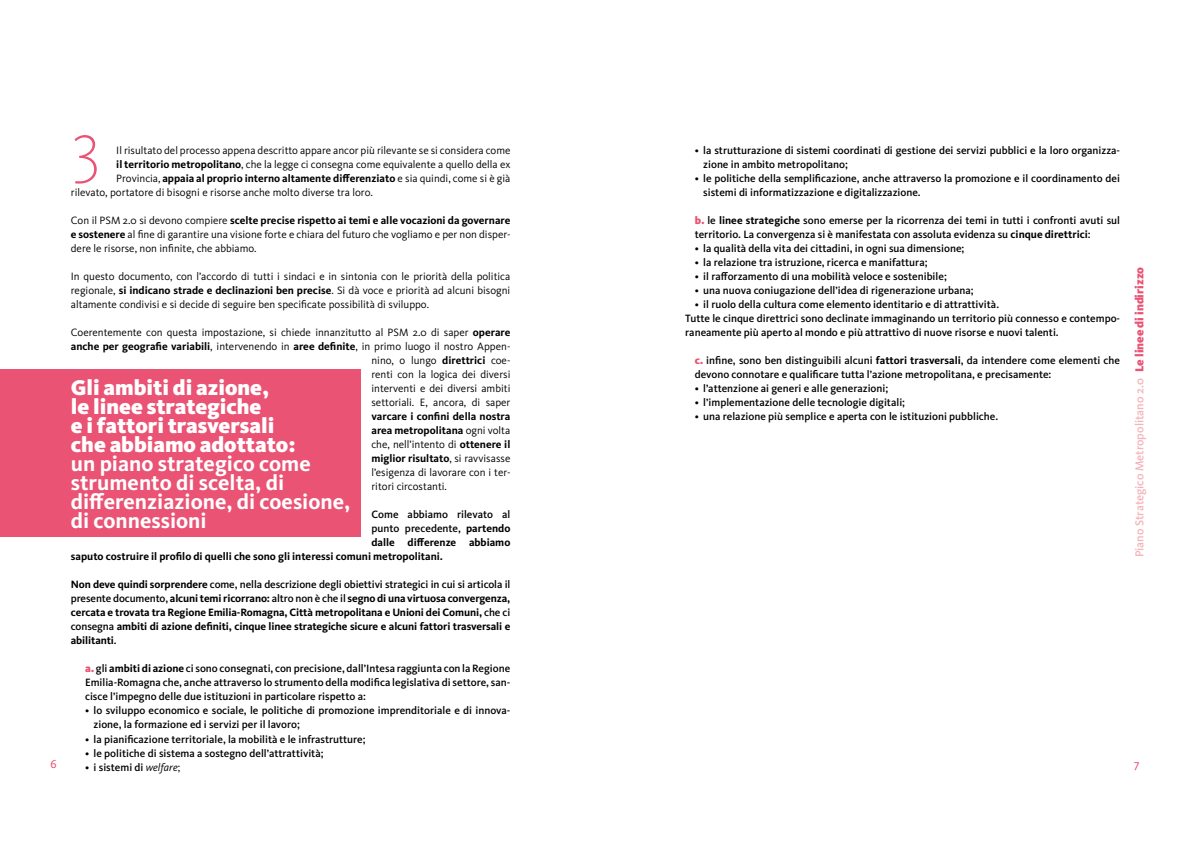
<style>
.page{position:relative;width:1191px;height:842px;background:#fff}
.page>*{position:absolute;margin:0;border:0;box-sizing:border-box;transform-origin:0 0}
.t1{font:200 72px "Kievit OT";color:#ea5374}
.t2{font:700 22px/19px "Kievit OT";color:#fff}
.t3{font:900 22px/19px "Kievit OT";color:#fff}
.t4{font:500 12px "Kievit OT";color:#f6b3ba}
.t5{font:12px "Kievit OT";color:#ea5374}
.t6{font:500 11px/14px "Kievit OT";color:#000}
.t7{font:11px/14px "Kievit OT";color:#000;text-align:justify}
.t8{font:700 11px/14px "Kievit OT";color:#000;text-align:justify}
.s1{font-weight:400}
.s2{font-weight:700}
.s3{font-weight:500}
.s4{font-weight:900;color:#ea5374}
.s5{font-weight:400;font-style:italic}
</style>
<div class="page">
<div style="left:0;top:369px;width:360px;height:167px;background:#ea5374"></div>
<p class="t5" style="left:51px;top:757px;width:8px">6</p>
<h1 class="t1" style="left:71px;top:103px;width:31px">3</h1>
<p class="t6" style="left:703px;top:144px;width:418px;text-indent:-9px"><span class="s1">•</span> la strutturazione di sistemi coordinati di gestione dei servizi pubblici e la loro organizza&shy;zione in ambito metropolitano;</p>
<p class="t7" style="left:116px;top:144px;width:396px">Il risultato del processo appena descritto appare ancor più rilevante se si considera come</p>
<p class="t7" style="left:116px;top:158px;width:396px"><span class="s2">il territorio metropolitano</span>, che la legge ci consegna come equivalente a quello della ex</p>
<p class="t8" style="left:116px;top:172px;width:396px"><span class="s1">Provincia,</span> appaia al proprio interno altamente differenziato <span class="s1">e sia quindi, come si è già</span></p>
<p class="t7" style="left:71px;top:186px;width:303px">rilevato, portatore di bisogni e risorse anche molto diverse tra loro.</p>
<p class="t7" style="left:71px;top:214px;width:441px">Con il PSM 2.0 si devono compiere <span class="s2">scelte precise rispetto ai temi e alle vocazioni da governare e sostenere</span> al fine di garantire una visione forte e chiara del futuro che vogliamo e per non disper&shy;dere le risorse, non infinite, che abbiamo.</p>
<p class="t7" style="left:71px;top:270px;width:441px">In questo documento, con l’accordo di tutti i sindaci e in sintonia con le priorità della politica regionale, <span class="s2">si indicano strade e declinazioni ben precise</span>. Si dà voce e priorità ad alcuni bisogni altamente condivisi e si decide di seguire ben specificate possibilità di sviluppo.</p>
<p class="t7" style="left:71px;top:326px;width:441px;text-align:right">Coerentemente con questa impostazione, si chiede innanzitutto al PSM 2.0 di saper <span class="s2">operare anche per geografie variabili</span>, intervenendo in <span class="s2">aree definite</span>, in primo luogo il nostro Appen&shy;nino, o lungo <span class="s2">direttrici</span> coe-<br>renti con la logica dei diversi<br>interventi e dei diversi ambiti<br>settoriali. E, ancora, di saper</p>
<p class="t7" style="left:371px;top:410px;width:140px"><span class="s2">varcare i confini della nostra area metropolitana</span> ogni volta che, nell’intento di <span class="s2">ottenere il miglior risultato</span>, si ravvisasse l’esigenza di lavorare con i ter&shy;ritori circostanti.</p>
<p class="t6" style="left:371px;top:508px;width:140px">Come abbiamo rilevato al</p>
<p class="t6" style="left:371px;top:522px;width:140px">punto precedente, <span class="s2">partendo</span></p>
<p class="t8" style="left:371px;top:536px;width:140px">dalle differenze abbiamo</p>
<p class="t8" style="left:71px;top:550px;width:373px">saputo costruire il profilo di quelli che sono gli interessi comuni metropolitani.</p>
<p class="t8" style="left:71px;top:578px;width:441px">Non deve quindi sorprendere <span class="s3">come, nella descrizione degli obiettivi strategici in cui si articola il presente documento,</span> alcuni temi ricorrano: <span class="s3">altro non è che il</span> segno di una virtuosa convergenza, cercata e trovata tra Regione Emilia-Romagna, Città metropolitana e Unioni dei Comuni, <span class="s3">che ci consegna</span> ambiti di azione definiti, cinque linee strategiche sicure e alcuni fattori trasversali e abilitanti<span class="s3">.</span></p>
<p class="t6" style="left:85px;top:662px;width:427px;text-align:justify"><span class="s4">a.</span> gli <span class="s2">ambiti di azione</span> ci sono consegnati, con precisione, dall’Intesa raggiunta con la Regione Emilia-Romagna che, anche attraverso lo strumento della modifica legislativa di settore, san&shy;cisce l’impegno delle due istituzioni in particolare rispetto a:</p>
<p class="t6" style="left:94px;top:704px;width:418px;text-indent:-9px"><span class="s1">•</span> lo sviluppo economico e sociale, le politiche di promozione imprenditoriale e di innova&shy;zione, la formazione ed i servizi per il lavoro;</p>
<p class="t6" style="left:85px;top:732px;width:282px"><span class="s1">•</span> la pianificazione territoriale, la mobilità e le infrastrutture;</p>
<p class="t6" style="left:85px;top:746px;width:240px"><span class="s1">•</span> le politiche di sistema a sostegno dell’attrattività;</p>
<p class="t6" style="left:85px;top:760px;width:97px"><span class="s1">•</span> i sistemi di <span class="s5">welfare</span><span class="s1">;</span></p>
<p class="t6" style="left:703px;top:172px;width:418px;text-indent:-9px"><span class="s1">•</span> le politiche della semplificazione, anche attraverso la promozione e il coordinamento dei sistemi di informatizzazione e digitalizzazione.</p>
<p class="t6" style="left:694px;top:214px;width:427px"><span class="s4">b.</span> le <span class="s2">linee strategiche</span> sono emerse per la ricorrenza dei temi in tutti i confronti avuti sul territorio. La convergenza si è manifestata con assoluta evidenza su <span class="s2">cinque direttrici</span>:</p>
<p class="t6" style="left:694px;top:242px;width:271px"><span class="s1">•</span> la qualità della vita dei cittadini, in ogni sua dimensione;</p>
<p class="t6" style="left:694px;top:256px;width:234px"><span class="s1">•</span> la relazione tra istruzione, ricerca e manifattura;</p>
<p class="t6" style="left:694px;top:270px;width:254px"><span class="s1">•</span> il rafforzamento di una mobilità veloce e sostenibile;</p>
<p class="t6" style="left:694px;top:284px;width:280px"><span class="s1">•</span> una nuova coniugazione dell’idea di rigenerazione urbana;</p>
<p class="t6" style="left:685px;top:298px;width:436px;text-indent:9px"><span class="s1">•</span> il ruolo della cultura come elemento identitario e di attrattività.<br>Tutte le cinque direttrici sono declinate immaginando un territorio più connesso e contempo&shy;raneamente più aperto al mondo e più attrattivo di nuove risorse e nuovi talenti.</p>
<p class="t6" style="left:694px;top:354px;width:427px"><span class="s4">c.</span> infine, sono ben distinguibili alcuni <span class="s2">fattori trasversali</span>, da intendere come elementi che devono connotare e qualificare tutta l’azione metropolitana, e precisamente:</p>
<p class="t6" style="left:694px;top:382px;width:195px"><span class="s1">•</span> l’attenzione ai generi e alle generazioni;</p>
<p class="t6" style="left:694px;top:396px;width:212px"><span class="s1">•</span> l’implementazione delle tecnologie digitali;</p>
<p class="t6" style="left:694px;top:410px;width:305px"><span class="s1">•</span> una relazione più semplice e aperta con le istituzioni pubbliche.</p>
<h2 class="t3" style="left:71px;top:377px;width:226px">Gli ambiti di azione,<br>le linee strategiche<br>e i fattori trasversali che abbiamo adottato:</h2>
<h2 class="t2" style="left:71px;top:453px;width:281px">un piano strategico come strumento di scelta, di differenziazione, di coesione, di connessioni</h2>
<p class="t4" style="left:1132px;top:557px;width:292px;rotate:-90deg">Piano Strategico Metropolitano 2.0 <span class="s4">Le linee di indirizzo</span></p>
<p class="t5" style="left:1134px;top:757px;width:7px">7</p>
</div>
